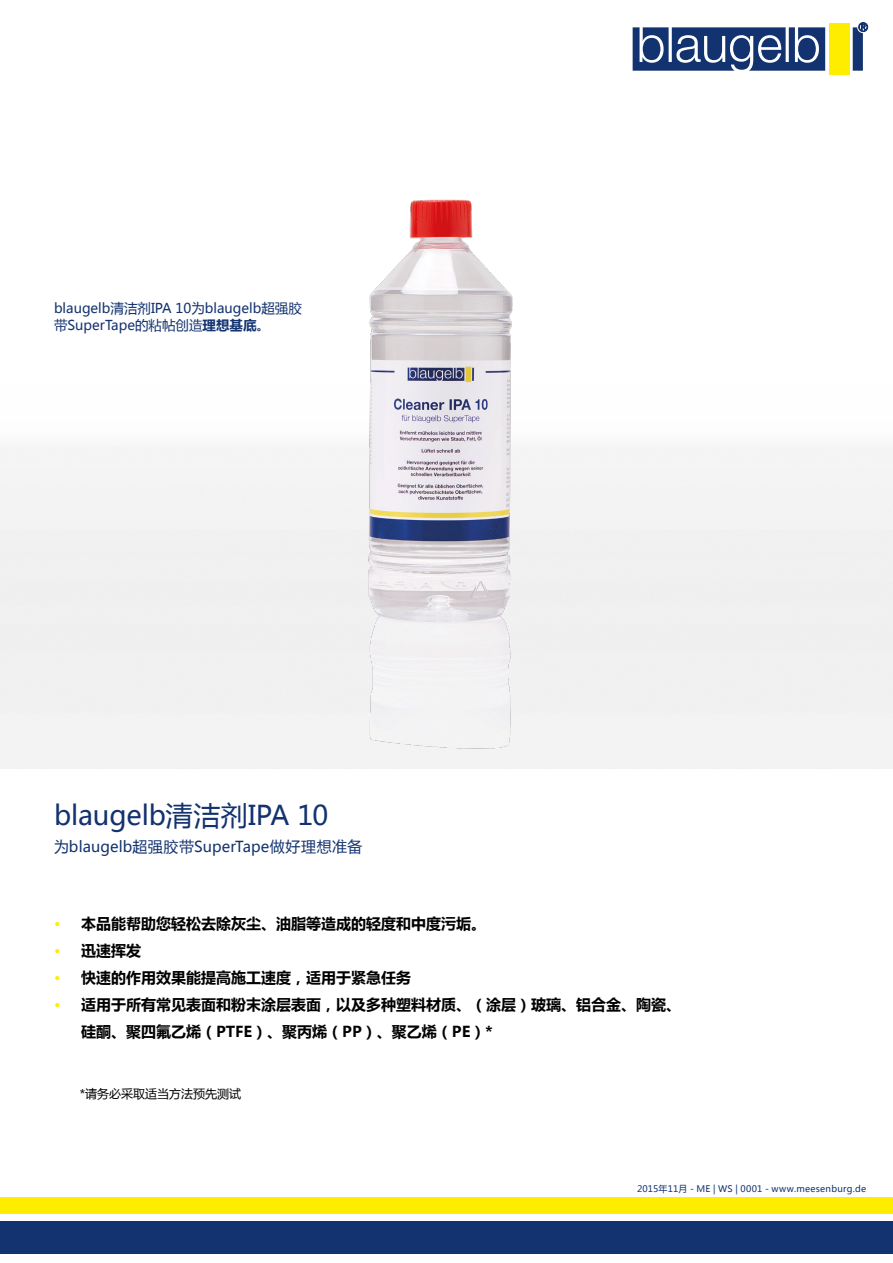
<style>
.page{position:relative;width:893px;height:1263px;background:#fff}
.page>*{position:absolute;margin:0;border:0;box-sizing:border-box;transform-origin:0 0}
.t1{font:27px "Microsoft Ya Hei";letter-spacing:-.005em;color:#133370}
.t2{font:700 15px/27px "Microsoft Ya Hei";color:#000}
.t3{font:15px "Microsoft Ya Hei";letter-spacing:.01em;color:#133370}
.t4{font:13.5px/16.2px "Microsoft Ya Hei";color:#133370}
.t5{font:12px "Microsoft Ya Hei";color:#000}
.t6{font:9px "Microsoft Ya Hei";letter-spacing:.025em;color:#133370}
.s1{font-weight:700}
.s2{color:#ffed00}
</style>
<div class="page">
<img style="left:0;top:27px;width:893px;height:740px">
<div style="left:0;top:1222px;width:893px;height:32px;background:#133370"></div>
<div style="left:0;top:1197px;width:893px;height:17px;background:#ffed00"></div>
<svg style="left:633px;top:22px;width:235px;height:49px"></svg>
<div style="left:829px;top:23px;width:20px;height:51px;background:#ffed00"></div>
<p class="t4" style="left:54px;top:300px;width:249px">blaugelb清洁剂IPA 10为blaugelb超强胶带SuperTape的粘帖创造<span class="s1">理想基底</span>。</p>
<h1 class="t1" style="left:54px;top:796px;width:276px">blaugelb清洁剂IPA 10</h1>
<p class="t3" style="left:54px;top:836px;width:310px">为blaugelb超强胶带SuperTape做好理想准备</p>
<p class="t2" style="left:54px;top:909px;width:433px"><span class="s2">•</span> 本品能帮助您轻松去除灰尘、油脂等造成的轻度和中度污垢。</p>
<p class="t2" style="left:54px;top:936px;width:88px"><span class="s2">•</span> 迅速挥发</p>
<p class="t2" style="left:54px;top:963px;width:358px"><span class="s2">•</span> 快速的作用效果能提高施工速度，适用于紧急任务</p>
<p class="t2" style="left:81px;top:990px;width:601px;text-indent:-27px"><span class="s2">•</span> 适用于所有常见表面和粉末涂层表面，以及多种塑料材质、（涂层）玻璃、铝合金、陶瓷、硅酮、聚四氟乙烯（PTFE）、聚丙烯（PP）、聚乙烯（PE）*</p>
<p class="t5" style="left:80px;top:1086px;width:163px">*请务必采取适当方法预先测试</p>
<p class="t6" style="left:637px;top:1183px;width:231px">2015年11月 - ME | WS | 0001 - www.meesenburg.de</p>
</div>
